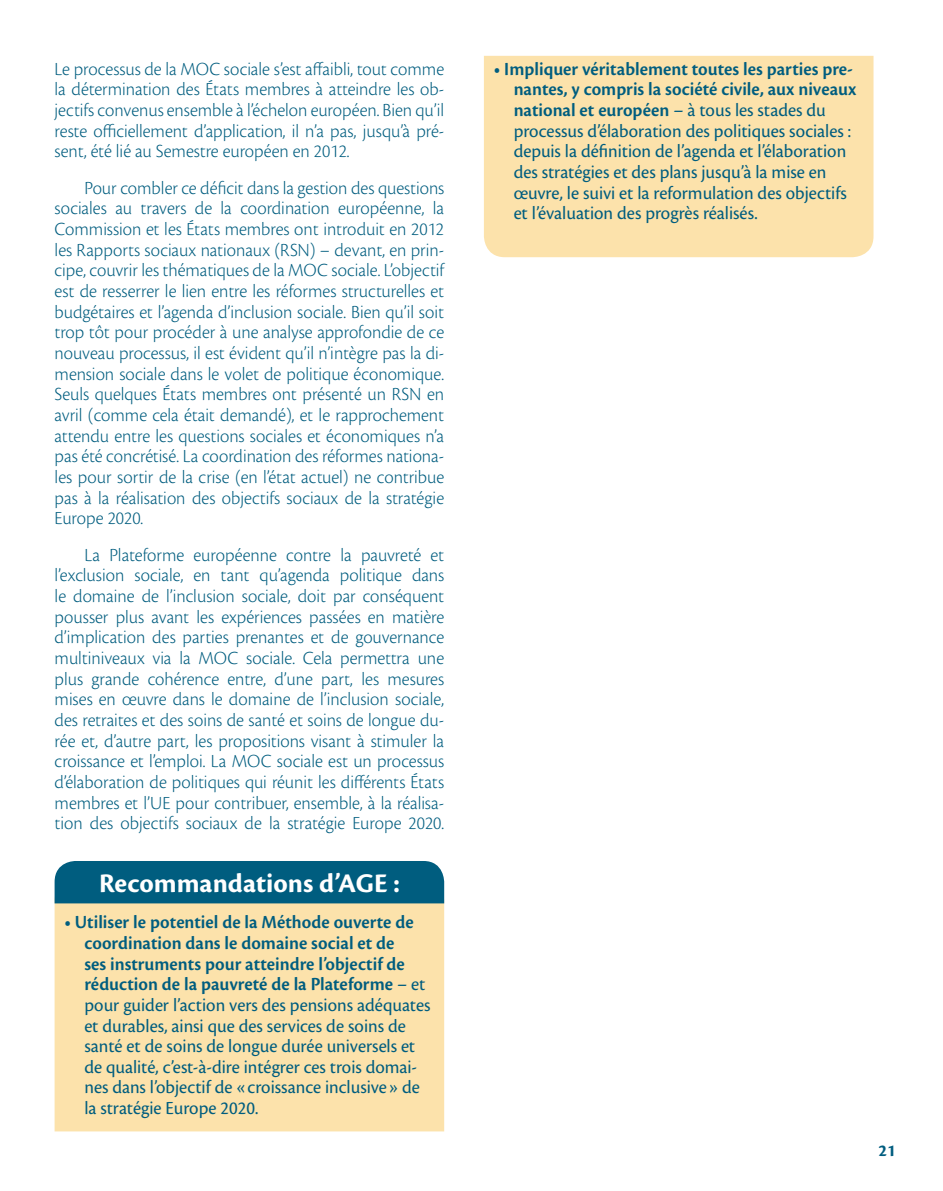
<style>
.page{position:relative;width:943px;height:1191px;background:#fff}
.page>*{position:absolute;margin:0;border:0;box-sizing:border-box;transform-origin:0 0}
.t1{font:700 28px "Cronos Pro";color:#fff}
.t2{font:300 19.25px/20.7px "Cronos Pro";color:#005d7f;text-align:justify}
.t3{font:19.25px/20.7px "Cronos Pro";color:#005d7f}
.t4{font:700 17.5px "Cronos Pro";color:#005d7f}
.s1{font-weight:600}
</style>
<div class="page">
<div style="left:55px;top:903px;width:389px;height:228px;background:#fce2ab"></div>
<div style="left:55px;top:861px;width:389px;height:42px;background:#005d7f"></div>
<div style="left:484px;top:56px;width:389px;height:201px;background:#fce2ab"></div>
<p class="t2" style="left:55px;top:58px;width:391px">Le processus de la MOC sociale s’est affaibli, tout comme la détermination des États membres à atteindre les ob&shy;jectifs convenus ensemble à l’échelon européen. Bien qu’il reste officiellement d’application, il n’a pas, jusqu’à pré&shy;sent, été lié au Semestre européen en 2012.</p>
<p class="t2" style="left:55px;top:177px;width:391px;text-indent:30px">Pour combler ce déficit dans la gestion des questions sociales au travers de la coordination européenne, la Commission et les États membres ont introduit en 2012 les Rapports sociaux nationaux (RSN) – devant, en prin&shy;cipe, couvrir les thématiques de la MOC sociale. L’objectif est de resserrer le lien entre les réformes structurelles et budgétaires et l’agenda d’inclusion sociale. Bien qu’il soit trop tôt pour procéder à une analyse approfondie de ce nouveau processus, il est évident qu’il n’intègre pas la di&shy;mension sociale dans le volet de politique économique.<br>Seuls quelques États membres ont présenté un RSN en avril (comme cela était demandé), et le rapprochement attendu entre les questions sociales et économiques n’a pas été concrétisé. La coordination des réformes nationa&shy;les pour sortir de la crise (en l’état actuel) ne contribue pas à la réalisation des objectifs sociaux de la stratégie Europe 2020.</p>
<p class="t2" style="left:55px;top:544px;width:391px;text-indent:30px">La Plateforme européenne contre la pauvreté et l’exclusion sociale, en tant qu’agenda politique dans le domaine de l’inclusion sociale, doit par conséquent pousser plus avant les expériences passées en matière d’implication des parties prenantes et de gouvernance multiniveaux via la MOC sociale. Cela permettra une plus grande cohérence entre, d’une part, les mesures mises en œuvre dans le domaine de l’inclusion sociale, des retraites et des soins de santé et soins de longue du&shy;rée et, d’autre part, les propositions visant à stimuler la croissance et l’emploi. La MOC sociale est un processus d’élaboration de politiques qui réunit les différents États membres et l’UE pour contribuer, ensemble, à la réalisa&shy;tion des objectifs sociaux de la stratégie Europe 2020.</p>
<h1 class="t1" style="left:99px;top:867px;width:302px">Recommandations d’AGE :</h1>
<p class="t3" style="left:84px;top:912px;width:347px;text-indent:-20px"><span class="s1">• Utiliser le potentiel de la Méthode ouverte de coordination dans le domaine social et de<br>ses instruments pour atteindre l’objectif de réduction de la pauvreté de la Plateforme</span> – et pour guider l’action vers des pensions adéquates et durables, ainsi que des services de soins de santé et de soins de longue durée universels et de qualité, c’est-à-dire intégrer ces trois domai&shy;nes dans l’objectif de «croissance inclusive» de la stratégie Europe 2020.</p>
<p class="t3" style="left:513px;top:58px;width:344px;text-indent:-20px"><span class="s1">• Impliquer véritablement toutes les parties pre&shy;nantes, y compris la société civile, aux niveaux national et européen</span> – à tous les stades du processus d’élaboration des politiques sociales : depuis la définition de l’agenda et l’élaboration des stratégies et des plans jusqu’à la mise en œuvre, le suivi et la reformulation des objectifs et l’évaluation des progrès réalisés.</p>
<p class="t4" style="left:878px;top:1140px;width:19px">21</p>
</div>
